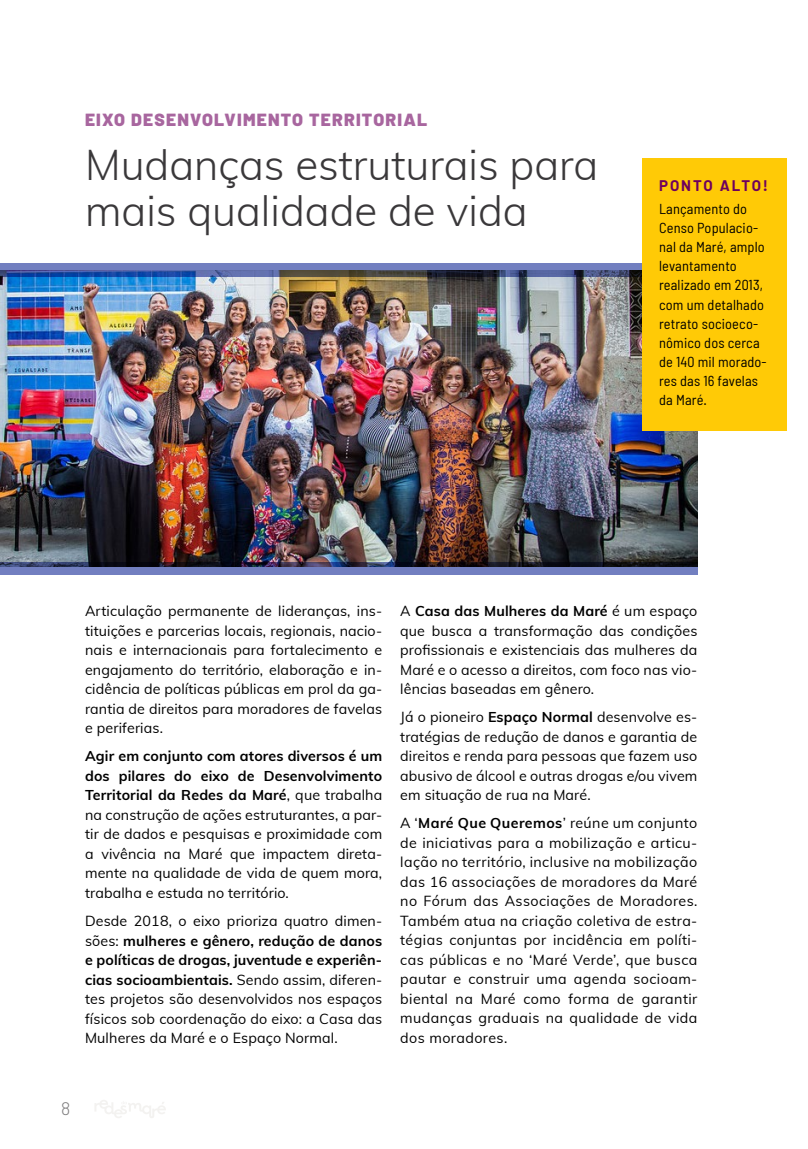
<style>
.page{position:relative;width:808px;height:1149px;background:#fff}
.page>*{position:absolute;margin:0;border:0;box-sizing:border-box;transform-origin:0 0}
.t1{font:300 42px/46.5px "Muli";color:#3a383a}
.t2{font:300 18px "Barlow";color:#7d7c7d}
.t3{font:900 17.55px "Barlow";letter-spacing:.07em;color:#a8669f}
.t4{font:700 15px "Barlow";letter-spacing:.13em;color:#6e005e}
.t5{font:semi-condensed 14.4px/19px "Barlow";letter-spacing:.01em;color:#000}
.t6{font:14.25px/19.5px "Muli";letter-spacing:.01em;color:#000;text-align:justify}
.s1{font-weight:700}
</style>
<div class="page">
<svg style="left:95px;top:1100px;width:71px;height:17px"></svg>
<img style="left:0;top:277px;width:697px;height:285px">
<svg style="left:0;top:263px;width:642px;height:14px;fill:#6d7ac0"></svg>
<svg style="left:0;top:562px;width:697px;height:12px;fill:#727fc0"></svg>
<div style="left:642px;top:158px;width:145px;height:272px;background:#ffca06"></div>
<p class="t3" style="left:85px;top:109px;width:344px">EIXO DESENVOLVIMENTO TERRITORIAL</p>
<h1 class="t1" style="left:85px;top:139px;width:515px">Mudanças estruturais para mais qualidade de vida</h1>
<p class="t4" style="left:659px;top:176px;width:110px">PONTO ALTO!</p>
<p class="t5" style="left:659px;top:199px;width:109px">Lançamento do<br>Censo Populacio&shy;nal da Maré, amplo levantamento realizado em 2013, com um detalhado retrato socioeco&shy;nômico dos cerca de 140 mil morado&shy;res das 16 favelas da Maré.</p>
<p class="t6" style="left:85px;top:600px;width:299px">Articulação permanente de lideranças, ins&shy;tituições e parcerias locais, regionais, nacio&shy;nais e internacionais para fortalecimento e engajamento do território, elaboração e in&shy;cidência de políticas públicas em prol da ga&shy;rantia de direitos para moradores de favelas e periferias.</p>
<p class="t6" style="left:85px;top:745px;width:299px"><span class="s1">Agir em conjunto com atores diversos é um dos pilares do eixo de Desenvolvimento Territorial da Redes da Maré</span>, que trabalha na construção de ações estruturantes, a par&shy;tir de dados e pesquisas e proximidade com a vivência na Maré que impactem direta&shy;mente na qualidade de vida de quem mora, trabalha e estuda no território.</p>
<p class="t6" style="left:85px;top:910px;width:299px">Desde 2018, o eixo prioriza quatro dimen&shy;sões: <span class="s1">mulheres e gênero, redução de danos e políticas de drogas, juventude e experiên&shy;cias socioambientais.</span> Sendo assim, diferen&shy;tes projetos são desenvolvidos nos espaços físicos sob coordenação do eixo: a Casa das Mulheres da Maré e o Espaço Normal.</p>
<p class="t6" style="left:400px;top:600px;width:299px">A <span class="s1">Casa das Mulheres da Maré</span> é um espaço que busca a transformação das condições profissionais e existenciais das mulheres da Maré e o acesso a direitos, com foco nas vio&shy;lências baseadas em gênero.</p>
<p class="t6" style="left:400px;top:706px;width:299px">Já o pioneiro <span class="s1">Espaço Normal</span> desenvolve es&shy;tratégias de redução de danos e garantia de direitos e renda para pessoas que fazem uso abusivo de álcool e outras drogas e/ou vivem em situação de rua na Maré.</p>
<p class="t6" style="left:400px;top:812px;width:299px">A ‘<span class="s1">Maré Que Queremos</span>’ reúne um conjunto de iniciativas para a mobilização e articu&shy;lação no território, inclusive na mobilização das 16 associações de moradores da Maré no Fórum das Associações de Moradores.<br>Também atua na criação coletiva de estra&shy;tégias conjuntas por incidência em políti&shy;cas públicas e no ‘Maré Verde’, que busca pautar e construir uma agenda socioam&shy;biental na Maré como forma de garantir mudanças graduais na qualidade de vida dos moradores.</p>
<p class="t2" style="left:61px;top:1096px;width:11px">8</p>
</div>
